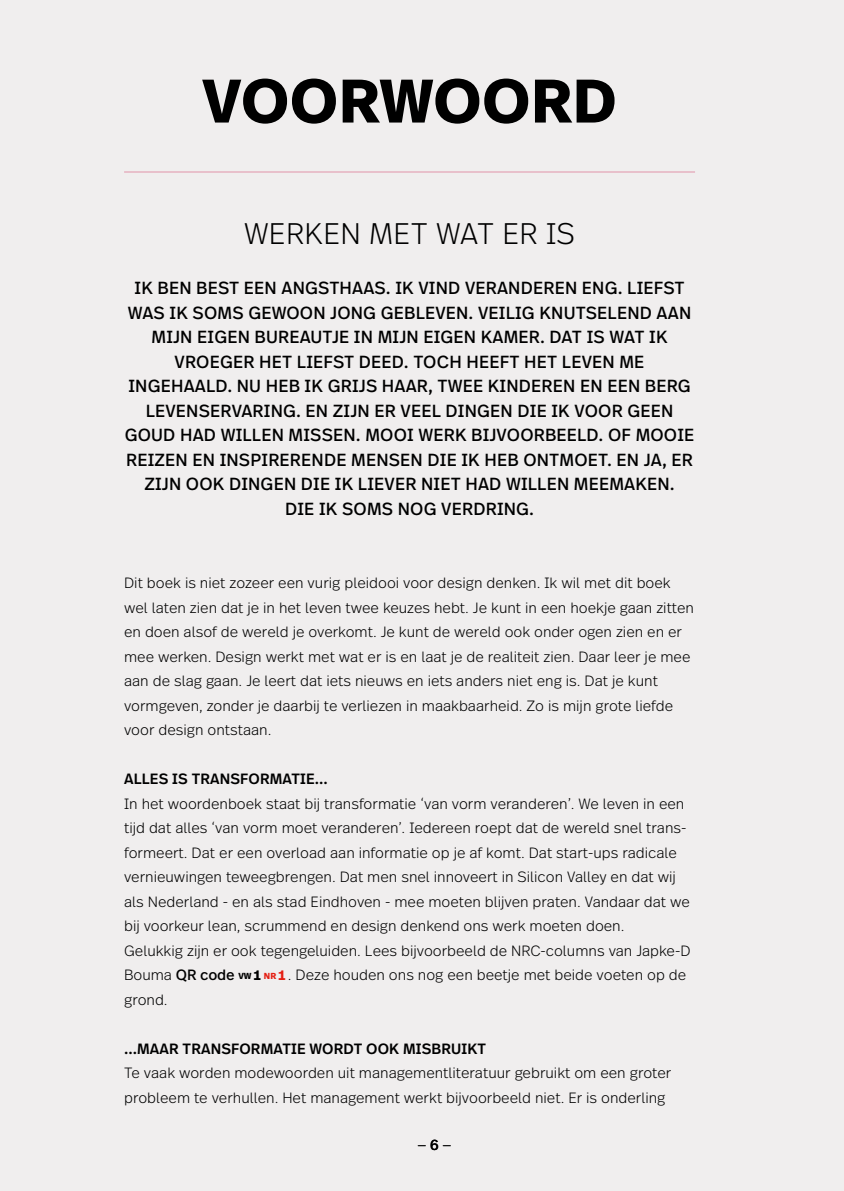
<style>
.page{position:relative;width:844px;height:1191px;background:#fff}
.page>*{position:absolute;margin:0;border:0;box-sizing:border-box;transform-origin:0 0}
.t1{font:700 61.25px "Real Text OT";letter-spacing:.01em;color:#000}
.t2{font:300 29.75px "Real Text OT";letter-spacing:.01em;color:#000}
.t3{font:17.5px/24.5px "Real Text OT";letter-spacing:.01em;color:#000;text-align:center}
.t4{font:300 14.88px/24.5px "Real Text OT";color:#000}
.t5{font:500 14.88px "Real Text OT";letter-spacing:.01em;color:#000}
.s1{font-weight:400}
.s2{font-weight:700;font-size:8.75px}
.s3{font-weight:700;font-size:14px}
.s4{font-weight:700;font-size:8.75px;color:#e41f13}
.s5{font-weight:700;font-size:14px;color:#e41f13}
</style>
<div class="page">
<hr style="left:843px;top:0;width:1px;height:1191px;background:#f0eeee">
<div style="left:0;top:0;width:843px;height:1191px;background:#f0eeee"></div>
<hr style="left:124px;top:172px;width:570px;height:1px;background:#e193aa">
<h1 class="t1" style="left:202px;top:79px;width:415px">VOORWOORD</h1>
<h2 class="t2" style="left:244px;top:221px;width:332px">WERKEN MET WAT ER IS</h2>
<p class="t3" style="left:125px;top:277px;width:571px">IK BEN BEST EEN ANGSTHAAS. IK VIND VERANDEREN ENG. LIEFST WAS IK SOMS GEWOON JONG GEBLEVEN. VEILIG KNUTSELEND AAN MIJN EIGEN BUREAUTJE IN MIJN EIGEN KAMER. DAT IS WAT IK VROEGER HET LIEFST DEED. TOCH HEEFT HET LEVEN ME INGEHAALD. NU HEB IK GRIJS HAAR, TWEE KINDEREN EN EEN BERG LEVENSERVARING. EN ZIJN ER VEEL DINGEN DIE IK VOOR GEEN GOUD HAD WILLEN MISSEN. MOOI WERK BIJVOORBEELD. OF MOOIE REIZEN EN INSPIRERENDE MENSEN DIE IK HEB ONTMOET. EN JA, ER ZIJN OOK DINGEN DIE IK LIEVER NIET HAD WILLEN MEEMAKEN.<br>DIE IK SOMS NOG VERDRING.</p>
<p class="t4" style="left:124px;top:571px;width:571px">Dit boek is niet zozeer een vurig pleidooi voor design denken. Ik wil met dit boek wel laten zien dat je in het leven twee keuzes hebt. Je kunt in een hoekje gaan zitten en doen alsof de wereld je overkomt. Je kunt de wereld ook onder ogen zien en er mee werken. Design werkt met wat er is en laat je de realiteit zien. Daar leer je mee aan de slag gaan. Je leert dat iets nieuws en iets anders niet eng is. Dat je kunt vormgeven, zonder je daarbij te verliezen in maakbaarheid. Zo is mijn grote liefde voor design ontstaan.</p>
<p class="t5" style="left:124px;top:773px;width:205px">ALLES IS TRANSFORMATIE...</p>
<p class="t4" style="left:124px;top:792px;width:567px">In het woordenboek staat bij transformatie ‘van vorm veranderen’. We leven in een tijd dat alles ‘van vorm moet veranderen’. Iedereen roept dat de wereld snel trans&shy;formeert. Dat er een overload aan informatie op je af komt. Dat start-ups radicale vernieuwingen teweegbrengen. Dat men snel innoveert in Silicon Valley en dat wij als Nederland - en als stad Eindhoven - mee moeten blijven praten. Vandaar dat we bij voorkeur lean, scrummend en design denkend ons werk moeten doen.<br>Gelukkig zijn er ook tegengeluiden. Lees bijvoorbeeld de NRC-columns van Japke-D Bouma <span class="s1">QR code</span> <span class="s2">VW</span> <span class="s3">1</span> <span class="s4">NR</span> <span class="s5">1</span> . Deze houden ons nog een beetje met beide voeten op de grond.</p>
<p class="t5" style="left:124px;top:1043px;width:363px">...MAAR TRANSFORMATIE WORDT OOK MISBRUIKT</p>
<p class="t4" style="left:124px;top:1061px;width:548px">Te vaak worden modewoorden uit managementliteratuur gebruikt om een groter probleem te verhullen. Het management werkt bijvoorbeeld niet. Er is onderling</p>
<p class="t4" style="left:392px;top:1133px;width:60px">‒ <span class="s1">6</span>‒ <span class="s1">6</span> ‒</p>
</div>
